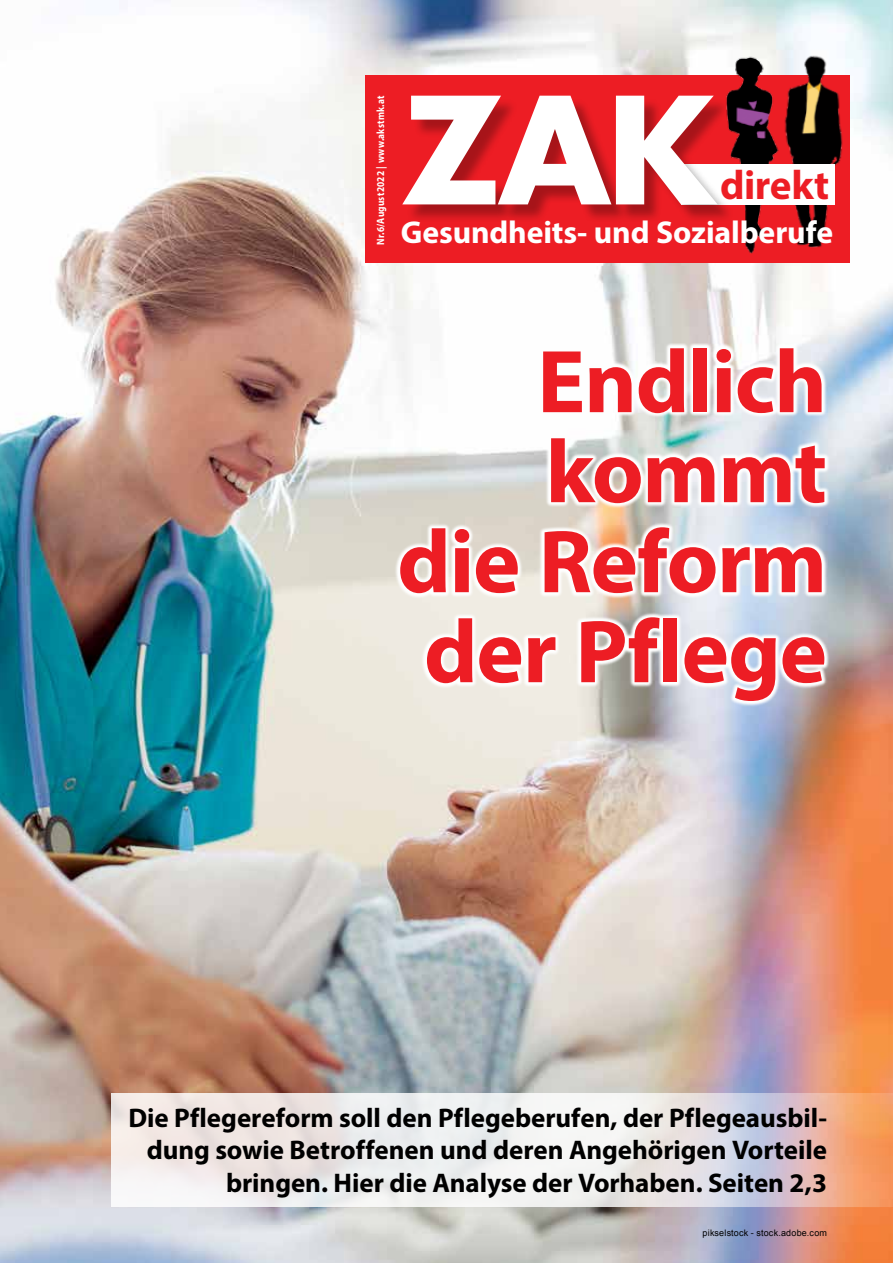
<style>
.page{position:relative;width:893px;height:1263px;background:#fff}
.page>*{position:absolute;margin:0;border:0;box-sizing:border-box;transform-origin:0 0}
.t1{font:700 144.3px "Futura";color:#fff}
.t2{font:700 90px/90px "Myriad Pro";letter-spacing:-.015em;color:#ed1d24;text-align:right}
.t3{font:700 41.1px "Myriad Pro";letter-spacing:-.01em;color:#ed1d24}
.t4{font:700 31.65px "Myriad Pro";letter-spacing:-.005em;color:#fff}
.t5{font:700 27px/32.4px "Myriad Pro";letter-spacing:-.005em;color:#000;text-align:right}
.t6{font:700 10.5px "Myriad Pro";letter-spacing:.02em;color:#fff;scale:.88 1}
.t7{font:9px "Arial";letter-spacing:.02em;color:#000}
</style>
<div class="page">
<img style="left:0;top:0;width:893px;height:1263px">
<svg style="left:111px;top:1094px;width:782px;height:113px"></svg>
<div style="left:365px;top:75px;width:485px;height:188px;background:#ed1d24"></div>
<img style="left:783px;top:38px;width:60px;height:210px">
<img style="left:718px;top:37px;width:65px;height:230px">
<div style="left:681px;top:164px;width:153px;height:40px;background:#fff"></div>
<div style="left:406px;top:98px;width:329px;height:125px;background:#000;opacity:.3"></div>
<svg style="left:395px;top:343px;width:435px;height:363px;fill:#f7f6f7"></svg>
<p class="t6" style="left:374px;top:245px;width:171px;rotate:-90deg">Nr. 6/August 2022 | www.akstmk.at</p>
<p class="t1" style="left:401px;top:50px;width:317px">ZAK</p>
<p class="t3" style="left:720px;top:158px;width:111px">direkt</p>
<p class="t4" style="left:401px;top:212px;width:434px">Gesundheits- und Sozialberufe</p>
<p class="t2" style="left:397px;top:334px;width:431px">Endlich kommt<br>die Reform der Pflege</p>
<h2 class="t5" style="left:128px;top:1101px;width:700px">Die Pflegereform soll den Pflegeberufen, der Pflegeausbil&shy;dung sowie Betroffenen und deren Angehörigen Vorteile bringen. Hier die Analyse der Vorhaben. Seiten 2,3</h2>
<p class="t7" style="left:703px;top:1227px;width:126px">pikselstock - stock.adobe.com</p>
</div>
